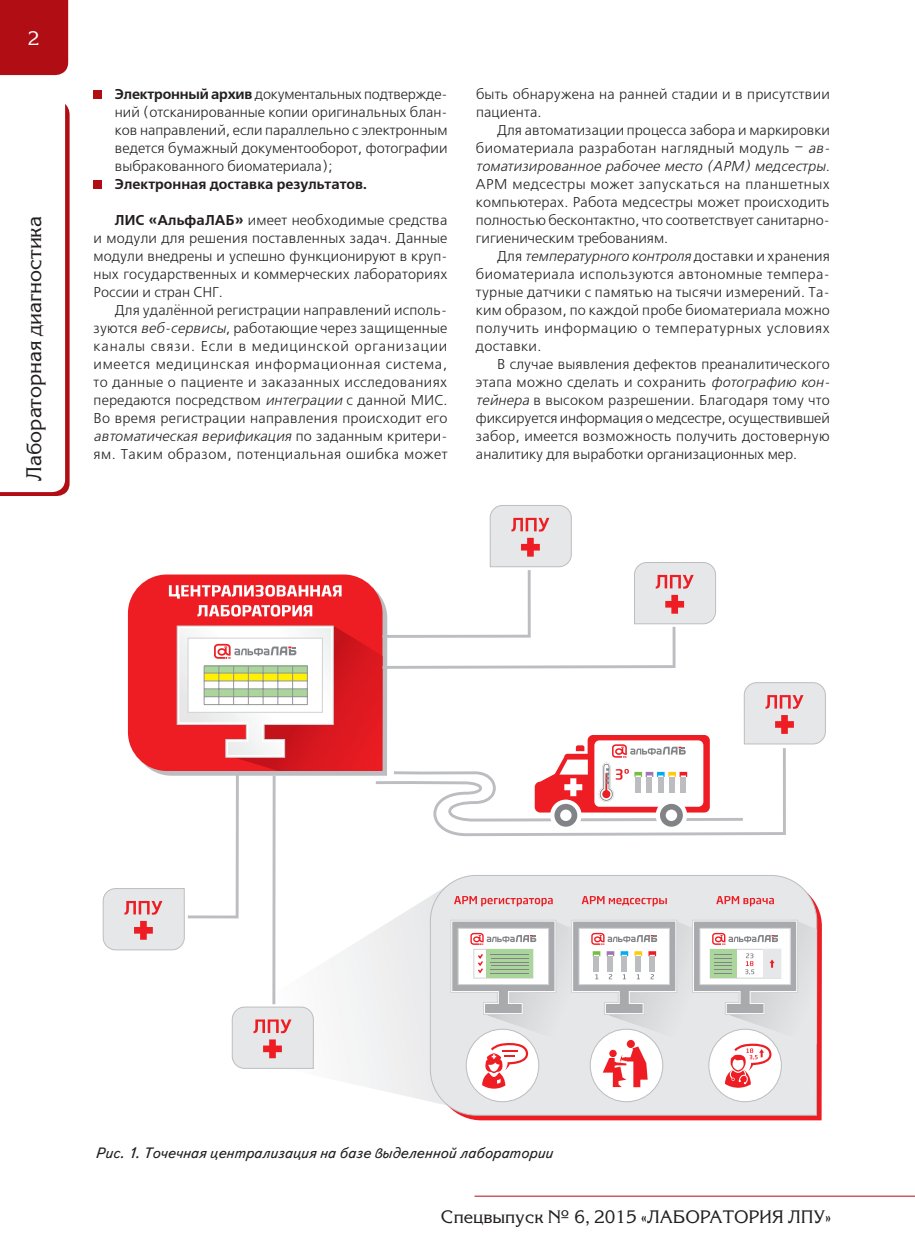
<style>
.page{position:relative;width:915px;height:1255px;background:#fff}
.page>*{position:absolute;margin:0;border:0;box-sizing:border-box;transform-origin:0 0}
.t1{font:21px "Korinna C";color:#231f20}
.t2{font:19.5px "Korinna C";color:#fff}
.t3{font:18px "Korinna C";color:#231f20}
.t4{font:italic 15px "Text Book C";color:#231f20}
.t5{font:14.25px/18px "Free Set C";letter-spacing:.01em;color:#231f20;text-align:justify}
.t6{font:700 14.25px "Free Set C";color:#231f20}
.s1{font-weight:700}
.s2{font-style:italic}
</style>
<div class="page">
<div style="left:0;top:0;width:68px;height:75px;background:#b00d15"></div>
<hr style="left:474px;top:1195px;width:440px;height:1px;background:#b00d15">
<svg style="left:0;top:104px;width:70px;height:392px"></svg>
<div style="left:94px;top:90px;width:8px;height:9px;background:#b00d15"></div>
<div style="left:94px;top:180px;width:8px;height:9px;background:#b00d15"></div>
<svg style="left:103px;top:505px;width:722px;height:616px"></svg>
<h2 class="t2" style="left:28px;top:27px;width:13px">2</h2>
<h1 class="t1" style="left:22px;top:480px;width:266px;rotate:-90deg">Лабораторная диагностика</h1>
<p class="t5" style="left:115px;top:86px;width:334px"><span class="s1">Электронный архив</span> документальных подтвержде&shy;ний (отсканированные копии оригинальных блан&shy;ков направлений, если параллельно с электронным ведется бумажный документооборот, фотографии выбракованного биоматериала);</p>
<p class="t6" style="left:115px;top:176px;width:253px">Электронная доставка результатов.</p>
<p class="t5" style="left:94px;top:212px;width:355px;text-indent:21px"><span class="s1">ЛИС «АльфаЛАБ»</span> имеет необходимые средства и модули для решения поставленных задач. Данные модули внедрены и успешно функционируют в круп&shy;ных государственных и коммерческих лабораториях России и стран СНГ.</p>
<p class="t5" style="left:94px;top:302px;width:355px;text-indent:21px">Для удалённой регистрации направлений исполь&shy;зуются <span class="s2">веб-сервисы</span>, работающие через защищенные каналы связи. Если в медицинской организации имеется медицинская информационная система, то данные о пациенте и заказанных исследованиях передаются посредством <span class="s2">интеграции</span> с данной МИС.<br>Во время регистрации направления происходит его <span class="s2">автоматическая верификация</span> по заданным критери&shy;ям. Таким образом, потенциальная ошибка может</p>
<p class="t5" style="left:476px;top:86px;width:355px">быть обнаружена на ранней стадии и в присутствии пациента.</p>
<p class="t5" style="left:476px;top:122px;width:355px;text-indent:21px">Для автоматизации процесса забора и маркировки биоматериала разработан наглядный модуль – <span class="s2">ав&shy;томатизированное рабочее место (АРМ) медсестры.</span></p>
<p class="t5" style="left:476px;top:176px;width:355px">АРМ медсестры может запускаться на планшетных компьютерах. Работа медсестры может происходить полностью бесконтактно, что соответствует санитарно&shy;гигиеническим требованиям.</p>
<p class="t5" style="left:476px;top:248px;width:355px;text-indent:21px">Для <span class="s2">температурного контроля</span> доставки и хранения биоматериала используются автономные темпера&shy;турные датчики с памятью на тысячи измерений. Та&shy;ким образом, по каждой пробе биоматериала можно получить информацию о температурных условиях доставки.</p>
<p class="t5" style="left:476px;top:355px;width:355px;text-indent:21px">В случае выявления дефектов преаналитического этапа можно сделать и сохранить <span class="s2">фотографию кон&shy;тейнера</span> в высоком разрешении. Благодаря тому что фиксируется информация о медсестре, осуществившей забор, имеется возможность получить достоверную аналитику для выработки организационных мер.</p>
<p class="t4" style="left:95px;top:1144px;width:459px">Рис. 1. Точечная централизация на базе выделенной лаборатории</p>
<p class="t3" style="left:441px;top:1206px;width:391px">Спецвыпуск № 6, 2015 «ЛАБОРАТОРИЯ ЛПУ»</p>
</div>
